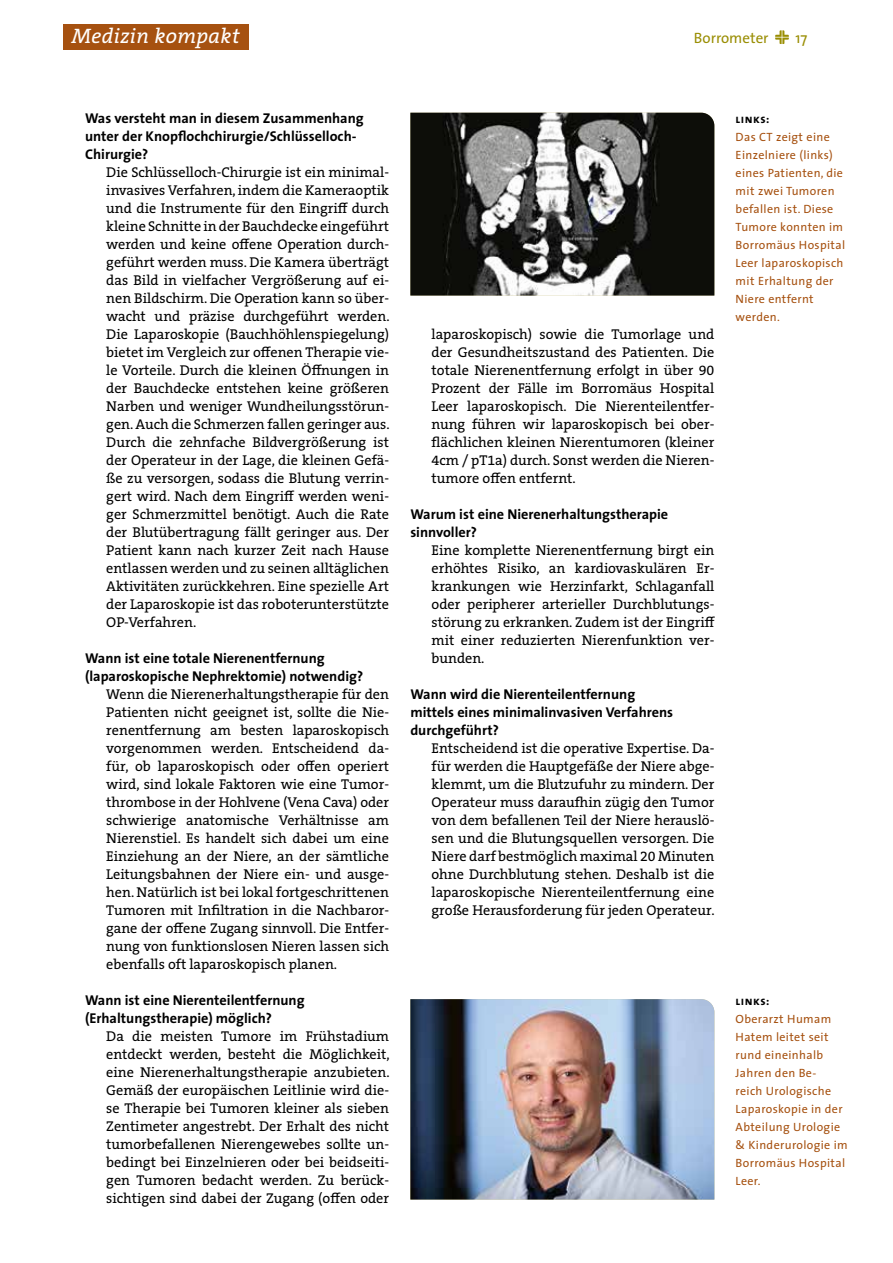
<style>
.page{position:relative;width:893px;height:1263px;background:#fff}
.page>*{position:absolute;margin:0;border:0;box-sizing:border-box;transform-origin:0 0}
.t1{font:italic 21px "The Serif B W5 Plain";letter-spacing:.02em;color:#fff}
.t2{font:15px "The Sans";color:#9a8e04}
.t3{font:14.25px/18px "The Serif B W5 Plain";color:#000;text-align:justify}
.t4{font:700 14.25px/18px "The Sans";color:#000}
.t5{font:12px/18px "The Sans";letter-spacing:.03em;color:#a65110}
.t6{font:12px "The Sans Bold Caps";letter-spacing:.045em;color:#000}
</style>
<div class="page">
<svg style="left:775px;top:30px;width:14px;height:14px"></svg>
<div style="left:64px;top:24px;width:185px;height:25px;background:#a65110"></div>
<img style="left:410px;top:999px;width:304px;height:200px">
<img style="left:410px;top:113px;width:304px;height:183px">
<h1 class="t1" style="left:72px;top:23px;width:169px">Medizin kompakt</h1>
<p class="t2" style="left:694px;top:25px;width:76px">Borrometer</p>
<p class="t2" style="left:795px;top:25px;width:13px">17</p>
<p class="t4" style="left:85px;top:109px;width:280px">Was versteht man in diesem Zusammenhang unter der Knopflochchirurgie/Schlüsselloch-<br>Chirurgie?</p>
<p class="t3" style="left:106px;top:163px;width:285px">Die Schlüsselloch-Chirurgie ist ein minimal&shy;invasives Verfahren, indem die Kameraoptik und die Instrumente für den Eingriff durch kleine Schnitte in der Bauchdecke eingeführt werden und keine offene Operation durch&shy;geführt werden muss. Die Kamera überträgt das Bild in vielfacher Vergrößerung auf ei&shy;nen Bildschirm. Die Operation kann so über&shy;wacht und präzise durchgeführt werden.<br>Die Laparoskopie (Bauchhöhlenspiegelung) bietet im Vergleich zur offenen Therapie vie&shy;le Vorteile. Durch die kleinen Öffnungen in der Bauchdecke entstehen keine größeren Narben und weniger Wundheilungsstörun&shy;gen. Auch die Schmerzen fallen geringer aus.<br>Durch die zehnfache Bildvergrößerung ist der Operateur in der Lage, die kleinen Gefä&shy;ße zu versorgen, sodass die Blutung verrin&shy;gert wird. Nach dem Eingriff werden weni&shy;ger Schmerzmittel benötigt. Auch die Rate der Blutübertragung fällt geringer aus. Der Patient kann nach kurzer Zeit nach Hause entlassen werden und zu seinen alltäglichen Aktivitäten zurückkehren. Eine spezielle Art der Laparoskopie ist das roboterunterstützte OP-Verfahren.</p>
<p class="t4" style="left:85px;top:649px;width:280px">Wann ist eine totale Nierenentfernung (laparoskopische Nephrektomie) notwendig?</p>
<p class="t3" style="left:106px;top:685px;width:284px">Wenn die Nierenerhaltungstherapie für den Patienten nicht geeignet ist, sollte die Nie&shy;renentfernung am besten laparoskopisch vorgenommen werden. Entscheidend da&shy;für, ob laparoskopisch oder offen operiert wird, sind lokale Faktoren wie eine Tumor&shy;thrombose in der Hohlvene (Vena Cava) oder schwierige anatomische Verhältnisse am Nierenstiel. Es handelt sich dabei um eine Einziehung an der Niere, an der sämtliche Leitungsbahnen der Niere ein- und ausge&shy;hen. Natürlich ist bei lokal fortgeschrittenen Tumoren mit Infiltration in die Nachbaror&shy;gane der offene Zugang sinnvoll. Die Entfer&shy;nung von funktionslosen Nieren lassen sich ebenfalls oft laparoskopisch planen.</p>
<p class="t4" style="left:85px;top:991px;width:221px">Wann ist eine Nierenteilentfernung (Erhaltungstherapie) möglich?</p>
<p class="t3" style="left:106px;top:1027px;width:285px">Da die meisten Tumore im Frühstadium entdeckt werden, besteht die Möglichkeit, eine Nierenerhaltungstherapie anzubieten.<br>Gemäß der europäischen Leitlinie wird die&shy;se Therapie bei Tumoren kleiner als sieben Zentimeter angestrebt. Der Erhalt des nicht tumorbefallenen Nierengewebes sollte un&shy;bedingt bei Einzelnieren oder bei beidseiti&shy;gen Tumoren bedacht werden. Zu berück&shy;sichtigen sind dabei der Zugang (offen oder</p>
<p class="t3" style="left:432px;top:325px;width:284px">laparoskopisch) sowie die Tumorlage und der Gesundheitszustand des Patienten. Die totale Nierenentfernung erfolgt in über 90<br>Prozent der Fälle im Borromäus Hospital Leer laparoskopisch. Die Nierenteilentfer&shy;nung führen wir laparoskopisch bei ober&shy;flächlichen kleinen Nierentumoren (kleiner 4cm / pT1a) durch. Sonst werden die Nieren&shy;tumore offen entfernt.</p>
<p class="t4" style="left:410px;top:505px;width:259px">Warum ist eine Nierenerhaltungstherapie sinnvoller?</p>
<p class="t3" style="left:432px;top:541px;width:285px">Eine komplette Nierenentfernung birgt ein erhöhtes Risiko, an kardiovaskulären Er&shy;krankungen wie Herzinfarkt, Schlaganfall oder peripherer arterieller Durchblutungs&shy;störung zu erkranken. Zudem ist der Eingriff mit einer reduzierten Nierenfunktion ver&shy;bunden.</p>
<p class="t4" style="left:410px;top:685px;width:264px">Wann wird die Nierenteilentfernung mittels eines minimalinvasiven Verfahrens durchgeführt?</p>
<p class="t3" style="left:432px;top:739px;width:285px">Entscheidend ist die operative Expertise. Da&shy;für werden die Hauptgefäße der Niere abge&shy;klemmt, um die Blutzufuhr zu mindern. Der Operateur muss daraufhin zügig den Tumor von dem befallenen Teil der Niere herauslö&shy;sen und die Blutungsquellen versorgen. Die Niere darf bestmöglich maximal 20 Minuten ohne Durchblutung stehen. Deshalb ist die laparoskopische Nierenteilentfernung eine große Herausforderung für jeden Operateur.</p>
<p class="t6" style="left:736px;top:109px;width:35px">links:</p>
<p class="t5" style="left:736px;top:128px;width:111px">Das CT zeigt eine<br>Einzelniere (links) eines Patienten, die mit zwei Tumoren befallen ist. Diese<br>Tumore konnten im<br>Borromäus Hospital<br>Leer laparoskopisch mit Erhaltung der<br>Niere entfernt werden.</p>
<p class="t6" style="left:736px;top:991px;width:35px">links:</p>
<p class="t5" style="left:736px;top:1010px;width:114px">Oberarzt Humam<br>Hatem leitet seit rund eineinhalb<br>Jahren den Be-<br>reich Urologische<br>Laparoskopie in der<br>Abteilung Urologie &amp; Kinderurologie im<br>Borromäus Hospital<br>Leer.</p>
</div>
